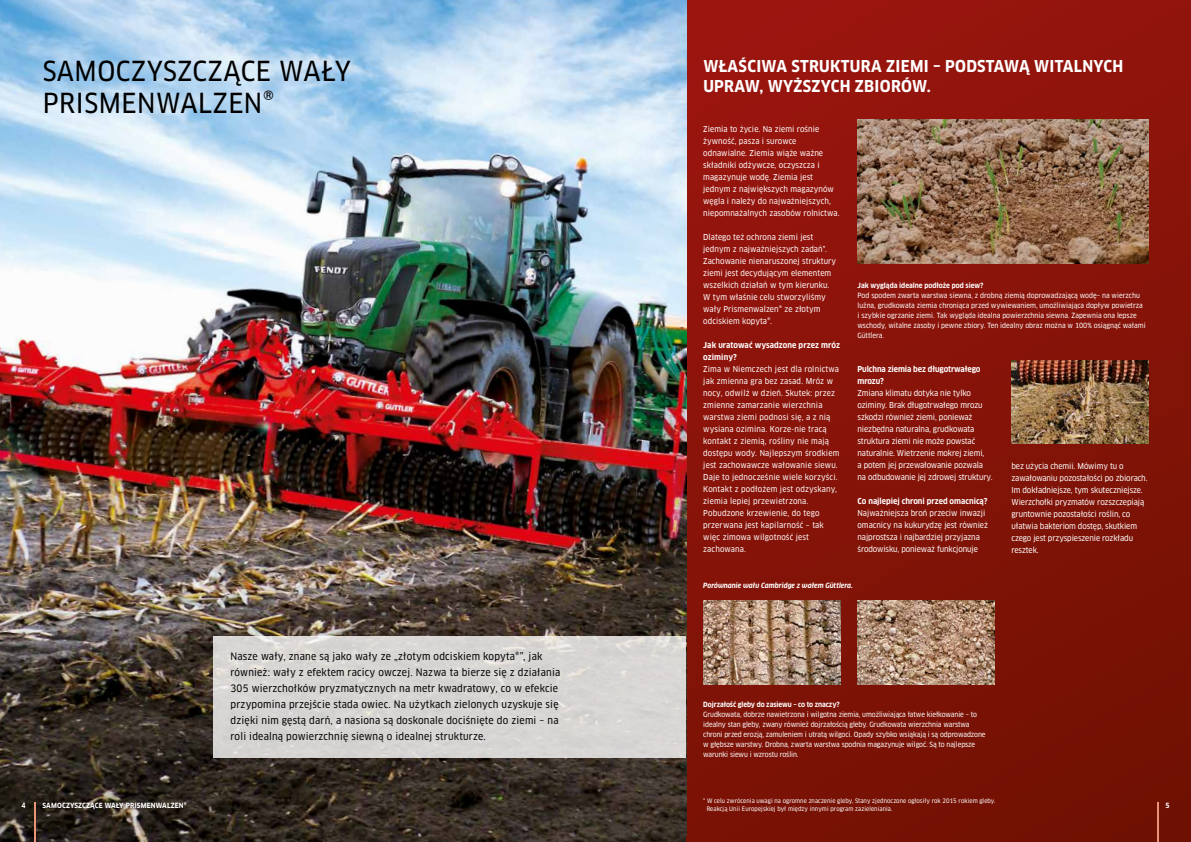
<style>
.page{position:relative;width:1191px;height:842px;background:#fff}
.page>*{position:absolute;margin:0;border:0;box-sizing:border-box;transform-origin:0 0}
.t1{font:27px/32px "Clan Pro Narr News";letter-spacing:.02em;color:#000}
.t2{font:700 16px/20px "Clan Pro Narr";letter-spacing:.02em;color:#fff}
.t3{font:10px/16px "Clan Pro Narr News";letter-spacing:.02em;color:#000}
.t4{font:8px/12px "Clan Pro Narr News";letter-spacing:.01em;color:#fff}
.t5{font:8px/12px "Clan Pro Narr News";letter-spacing:-.01em;color:#fff}
.t6{font:700 8px/12px "Clan Pro Narr";color:#fff}
.t7{font:7px/10px "Clan Pro Narr News";letter-spacing:-.01em;color:#fff}
.t8{font:700 7px "Clan Pro Narr";color:#fff}
.t9{font:italic 700 7px "Clan OT Narr";color:#fff}
.t10{font:700 7px "Clan Pro Narr";letter-spacing:.02em;color:#fff}
.t11{font:6px/8px "Clan Pro Narr News";letter-spacing:.01em;color:#fff}
</style>
<div class="page">
<div style="left:686px;top:0;width:505px;height:842px;background:linear-gradient(to bottom,#99150e,#731204)"></div>
<img style="left:703px;top:600px;width:137px;height:84px">
<img style="left:857px;top:600px;width:137px;height:84px">
<img style="left:1011px;top:360px;width:137px;height:84px">
<img style="left:857px;top:120px;width:291px;height:144px">
<img style="left:0;top:0;width:686px;height:842px">
<hr style="left:34px;top:802px;width:1px;height:40px;background:#ea9477">
<hr style="left:1157px;top:802px;width:1px;height:40px;background:#ea9477">
<div style="left:214px;top:636px;width:472px;height:122px;background:#d7d5d3"></div>
<h1 class="t1" style="left:43px;top:55px;width:310px">SAMOCZYSZCZĄCE WAŁY<br>PRISMENWALZEN®</h1>
<p class="t3" style="left:230px;top:648px;width:331px">Nasze wały, znane są jako wały ze „złotym odciskiem kopyta®”, jak również: wały z efektem racicy owczej. Nazwa ta bierze się z działania 305 wierzchołków pryzmatycznych na metr kwadratowy, co w efekcie przypomina przejście stada owiec. Na użytkach zielonych uzyskuje się dzięki nim gęstą darń, a nasiona są doskonale dociśnięte do ziemi – na roli idealną powierzchnię siewną o idealnej strukturze.</p>
<h2 class="t2" style="left:703px;top:56px;width:421px">WŁAŚCIWA STRUKTURA ZIEMI – PODSTAWĄ WITALNYCH<br>UPRAW, WYŻSZYCH ZBIORÓW.</h2>
<p class="t4" style="left:703px;top:123px;width:138px">Ziemia to życie. Na ziemi rośnie żywność, pasza i surowce odnawialne. Ziemia wiąże ważne składniki odżywcze, oczyszcza i magazynuje wodę. Ziemia jest jednym z największych magazynów węgla i należy do najważniejszych, niepomnażalnych zasobów rolnictwa.</p>
<p class="t4" style="left:703px;top:231px;width:134px">Dlatego też ochrona ziemi jest jednym z najważniejszych zadań*.<br>Zachowanie nienaruszonej struktury ziemi jest decydującym elementem wszelkich działań w tym kierunku.<br>W tym właśnie celu stworzyliśmy wały Prismenwalzen® ze złotym odciskiem kopyta®.</p>
<p class="t6" style="left:703px;top:339px;width:138px">Jak uratować wysadzone przez mróz oziminy?</p>
<p class="t4" style="left:703px;top:363px;width:138px">Zima w Niemczech jest dla rolnictwa jak zmienna gra bez zasad. Mróz w nocy, odwilż w dzień. Skutek: przez zmienne zamarzanie wierzchnia warstwa ziemi podnosi się, a z nią wysiana ozimina. Korze-nie tracą kontakt z ziemią, rośliny nie mają dostępu wody. Najlepszym środkiem jest zachowawcze wałowanie siewu.<br>Daje to jednocześnie wiele korzyści.<br>Kontakt z podłożem jest odzyskany, ziemia lepiej przewietrzona.<br>Pobudzone krzewienie, do tego przerwana jest kapilarność – tak więc zimowa wilgotność jest zachowana.</p>
<p class="t6" style="left:857px;top:363px;width:124px">Pulchna ziemia bez długotrwałego mrozu?</p>
<p class="t8" style="left:857px;top:281px;width:127px">Jak wygląda idealne podłoże pod siew?</p>
<p class="t7" style="left:857px;top:290px;width:290px">Pod spodem zwarta warstwa siewna, z drobną ziemią doprowadzającą wodę– na wierzchu luźna, grudkowata ziemia chroniąca przed wywiewaniem, umożliwiająca dopływ powietrza i szybkie ogrzanie ziemi. Tak wygląda idealna powierzchnia siewna. Zapewnia ona lepsze wschody, witalne zasoby i pewne zbiory. Ten idealny obraz można w 100% osiągnąć wałami Güttlera.</p>
<p class="t5" style="left:857px;top:387px;width:137px">Zmiana klimatu dotyka nie tylko oziminy. Brak długotrwałego mrozu szkodzi również ziemi, ponieważ niezbędna naturalna, grudkowata struktura ziemi nie może powstać naturalnie. Wietrzenie mokrej ziemi,<br>a potem jej przewałowanie pozwala na odbudowanie jej zdrowej struktury.</p>
<p class="t6" style="left:857px;top:495px;width:132px">Co najlepiej chroni przed omacnicą?</p>
<p class="t5" style="left:857px;top:507px;width:132px">Najważniejsza broń przeciw inwazji omacnicy na kukurydzę jest również najprostsza i najbardziej przyjazna środowisku, ponieważ funkcjonuje</p>
<p class="t5" style="left:1011px;top:460px;width:138px">bez użycia chemii. Mówimy tu o zawałowaniu pozostałości po zbiorach.<br>Im dokładniejsze, tym skuteczniejsze.<br>Wierzchołki pryzmatów rozszczepiają gruntownie pozostałości roślin, co ułatwia bakteriom dostęp, skutkiem czego jest przyspieszenie rozkładu resztek.</p>
<p class="t9" style="left:703px;top:581px;width:151px">Porównanie wału Cambridge z wałem Güttlera.</p>
<p class="t8" style="left:703px;top:700px;width:138px">Dojrzałość gleby do zasiewu – co to znaczy?</p>
<p class="t7" style="left:703px;top:710px;width:284px">Grudkowata, dobrze nawietrzona i wilgotna ziemia, umożliwiająca łatwe kiełkowanie – to idealny stan gleby, zwany również dojrzałością gleby. Grudkowata wierzchnia warstwa chroni przed erozją, zamuleniem i utratą wilgoci. Opady szybko wsiąkają i są odprowadzone w głębsze warstwy. Drobna, zwarta warstwa spodnia magazynuje wilgoć. Są to najlepsze warunki siewu i wzrostu roślin.</p>
<p class="t11" style="left:706px;top:797px;width:290px;text-indent:-3px">* W celu zwrócenia uwagi na ogromne znaczenie gleby, Stany zjednoczone ogłosiły rok 2015 rokiem gleby.<br>Reakcją Unii Europejskiej był między innymi program zazieleniania.</p>
<p class="t8" style="left:21px;top:801px;width:6px">4</p>
<p class="t10" style="left:43px;top:801px;width:146px">SAMOCZYSZCZĄCE WAŁY PRISMENWALZEN®</p>
<p class="t8" style="left:1165px;top:801px;width:6px">5</p>
</div>
